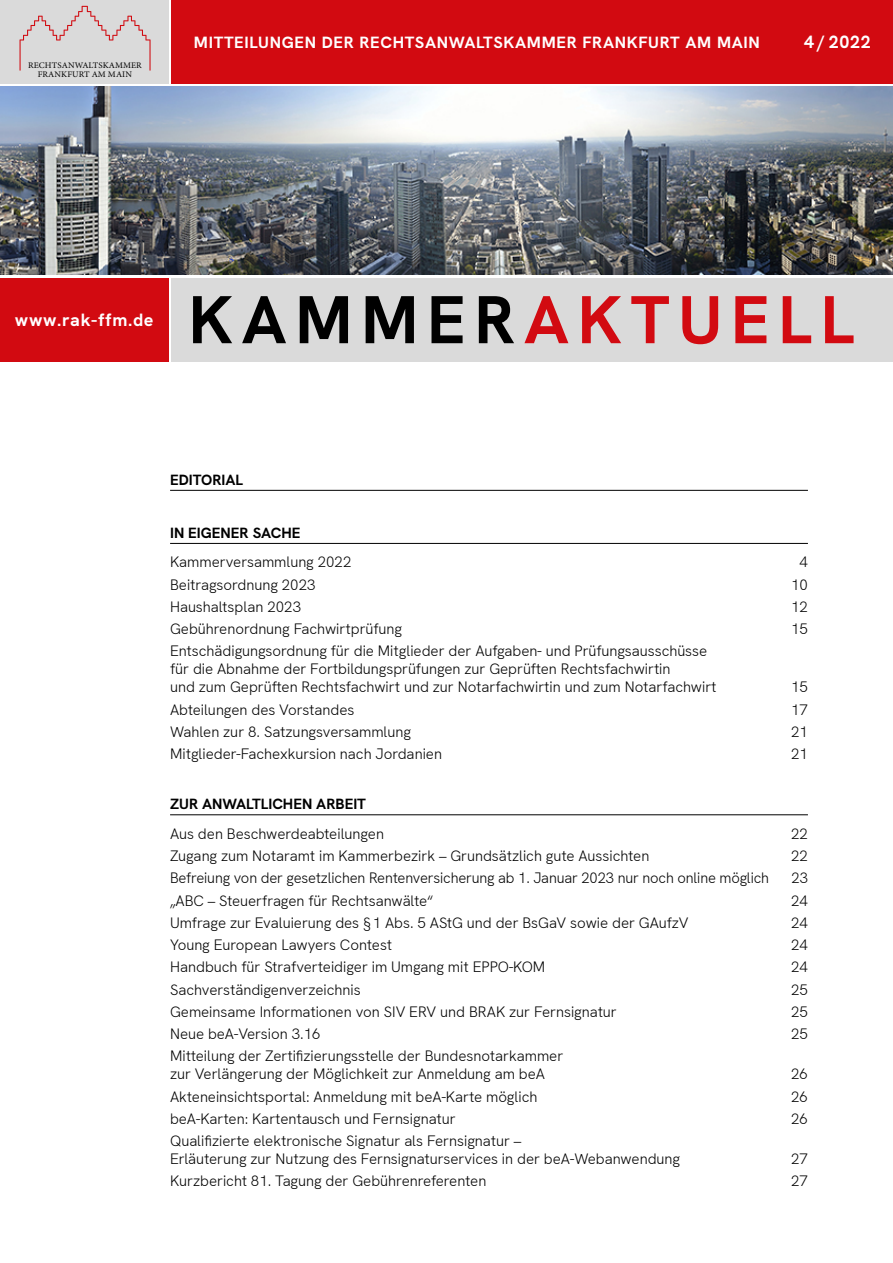
<style>
.page{position:relative;width:893px;height:1263px;background:#fff}
.page>*{position:absolute;margin:0;border:0;box-sizing:border-box;transform-origin:0 0}
.t1{font:700 67.5px "HK Grotesk";letter-spacing:.13em;color:#d20a11}
.t2{font:700 18px "HK Grotesk";letter-spacing:.04em;color:#fff}
.t3{font:700 16.5px "HK Grotesk";letter-spacing:.04em;color:#fff}
.t4{font:300 15px/18px "HK Grotesk";letter-spacing:-.005em;color:#000}
.t5{font:700 15px "HK Grotesk";color:#000}
.t6{font:8.55px/8.6px "Minion Pro";letter-spacing:.01em;color:#000;text-align:center;scale:1.04 1}
.s1{color:#000}
</style>
<div class="page">
<img style="left:0;top:87px;width:893px;height:188px">
<div style="left:172px;top:0;width:721px;height:84px;background:#d20a11"></div>
<div style="left:0;top:278px;width:169px;height:83px;background:#d20a11"></div>
<div style="left:0;top:0;width:169px;height:84px;background:#dadada"></div>
<hr style="left:892px;top:0;width:1px;height:84px;background:#dadada">
<svg style="left:20px;top:6px;width:131px;height:65px"></svg>
<div style="left:172px;top:278px;width:721px;height:83px;background:#dadada"></div>
<hr style="left:170px;top:490px;width:638px;height:1px;background:#000">
<hr style="left:170px;top:543px;width:638px;height:1px;background:#000">
<hr style="left:170px;top:814px;width:638px;height:1px;background:#000">
<p class="t6" style="left:28px;top:61px;width:111px">RECHTSANWALTSKAMMER<br>FRANKFURT AM MAIN</p>
<p class="t3" style="left:194px;top:32px;width:567px">MITTEILUNGEN DER RECHTSANWALTSKAMMER FRANKFURT AM MAIN</p>
<p class="t2" style="left:804px;top:30px;width:68px">4 / 2022</p>
<p class="t2" style="left:15px;top:308px;width:140px">www.rak-ffm.de</p>
<h1 class="t1" style="left:189px;top:276px;width:667px"><span class="s1">KAMMER</span>AKTUELL</h1>
<p class="t5" style="left:170px;top:470px;width:75px">EDITORIAL</p>
<p class="t5" style="left:170px;top:523px;width:132px">IN EIGENER SACHE</p>
<p class="t4" style="left:170px;top:553px;width:183px">Kammerversammlung 2022</p>
<p class="t4" style="left:799px;top:553px;width:10px">4</p>
<p class="t4" style="left:170px;top:575px;width:147px">Beitragsordnung 2023</p>
<p class="t4" style="left:791px;top:575px;width:18px">10</p>
<p class="t4" style="left:170px;top:597px;width:132px">Haushaltsplan 2023</p>
<p class="t4" style="left:791px;top:597px;width:18px">12</p>
<p class="t4" style="left:170px;top:620px;width:233px">Gebührenordnung Fachwirtprüfung</p>
<p class="t4" style="left:791px;top:620px;width:18px">15</p>
<p class="t4" style="left:170px;top:642px;width:548px">Entschädigungsordnung für die Mitglieder der Aufgaben- und Prüfungsausschüsse für die Abnahme der Fortbildungsprüfungen zur Geprüften Rechtsfachwirtin<br>und zum Geprüften Rechtsfachwirt und zur Notarfachwirtin und zum Notarfachwirt</p>
<p class="t4" style="left:791px;top:678px;width:18px">15</p>
<p class="t4" style="left:170px;top:700px;width:186px">Abteilungen des Vorstandes</p>
<p class="t4" style="left:791px;top:700px;width:18px">17</p>
<p class="t4" style="left:170px;top:722px;width:242px">Wahlen zur 8. Satzungsversammlung</p>
<p class="t4" style="left:791px;top:722px;width:18px">21</p>
<p class="t4" style="left:170px;top:745px;width:273px">Mitglieder-Fachexkursion nach Jordanien</p>
<p class="t4" style="left:791px;top:745px;width:18px">21</p>
<p class="t5" style="left:170px;top:794px;width:197px">ZUR ANWALTLICHEN ARBEIT</p>
<p class="t4" style="left:170px;top:824px;width:215px">Aus den Beschwerdeabteilungen</p>
<p class="t4" style="left:791px;top:824px;width:18px">22</p>
<p class="t4" style="left:170px;top:846px;width:481px">Zugang zum Notaramt im Kammerbezirk – Grundsätzlich gute Aussichten</p>
<p class="t4" style="left:791px;top:846px;width:18px">22</p>
<p class="t4" style="left:170px;top:869px;width:601px">Befreiung von der gesetzlichen Rentenversicherung ab 1. Januar 2023 nur noch online möglich</p>
<p class="t4" style="left:792px;top:869px;width:18px">23</p>
<p class="t4" style="left:170px;top:891px;width:265px">„ABC – Steuerfragen für Rechtsanwälte“</p>
<p class="t4" style="left:791px;top:891px;width:18px">24</p>
<p class="t4" style="left:170px;top:913px;width:520px">Umfrage zur Evaluierung des §1 Abs. 5 AStG und der BsGaV sowie der GAufzV</p>
<p class="t4" style="left:791px;top:913px;width:18px">24</p>
<p class="t4" style="left:170px;top:935px;width:224px">Young European Lawyers Contest</p>
<p class="t4" style="left:791px;top:935px;width:18px">24</p>
<p class="t4" style="left:170px;top:958px;width:377px">Handbuch für Strafverteidiger im Umgang mit EPPO-KOM</p>
<p class="t4" style="left:791px;top:958px;width:18px">24</p>
<p class="t4" style="left:170px;top:980px;width:192px">Sachverständigenverzeichnis</p>
<p class="t4" style="left:791px;top:980px;width:18px">25</p>
<p class="t4" style="left:170px;top:1002px;width:448px">Gemeinsame Informationen von SIV ERV und BRAK zur Fernsignatur</p>
<p class="t4" style="left:791px;top:1002px;width:18px">25</p>
<p class="t4" style="left:170px;top:1024px;width:152px">Neue beA-Version 3.16</p>
<p class="t4" style="left:791px;top:1024px;width:18px">25</p>
<p class="t4" style="left:170px;top:1047px;width:395px">Mitteilung der Zertifizierungsstelle der Bundesnotarkammer zur Verlängerung der Möglichkeit zur Anmeldung am beA</p>
<p class="t4" style="left:791px;top:1065px;width:18px">26</p>
<p class="t4" style="left:170px;top:1087px;width:369px">Akteneinsichtsportal: Anmeldung mit beA-Karte möglich</p>
<p class="t4" style="left:791px;top:1087px;width:18px">26</p>
<p class="t4" style="left:170px;top:1109px;width:287px">beA-Karten: Kartentausch und Fernsignatur</p>
<p class="t4" style="left:791px;top:1109px;width:18px">26</p>
<p class="t4" style="left:170px;top:1131px;width:511px">Qualifizierte elektronische Signatur als Fernsignatur –<br>Erläuterung zur Nutzung des Fernsignaturservices in der beA-Webanwendung</p>
<p class="t4" style="left:791px;top:1149px;width:18px">27</p>
<p class="t4" style="left:170px;top:1172px;width:318px">Kurzbericht 81. Tagung der Gebührenreferenten</p>
<p class="t4" style="left:791px;top:1172px;width:18px">27</p>
</div>
